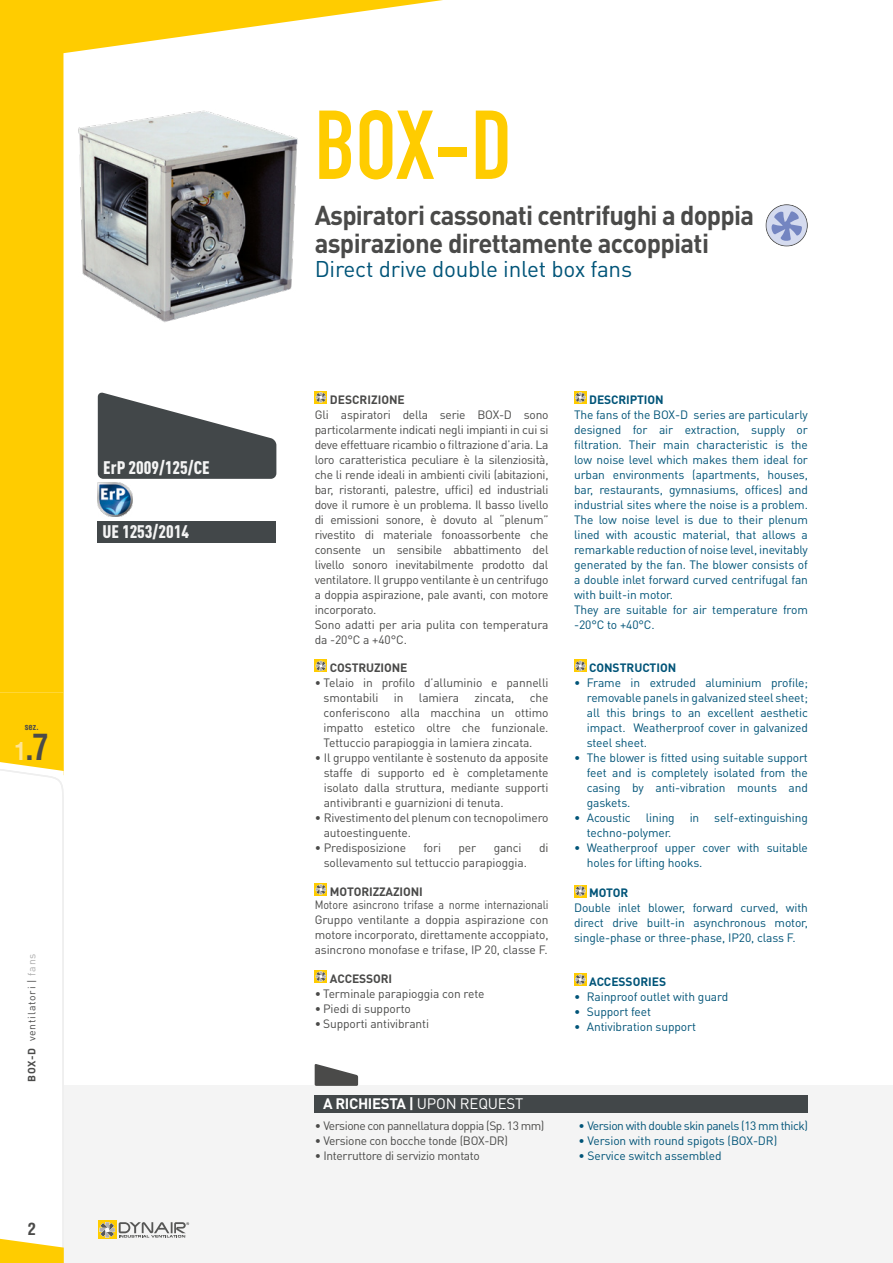
<style>
.page{position:relative;width:893px;height:1263px;background:#fff}
.page>*{position:absolute;margin:0;border:0;box-sizing:border-box;transform-origin:0 0}
.t1{font:700 96px "DIN Condensed";color:#fc0}
.t2{font:700 condensed 35.55px "Helvetica LT Std";color:#4a4a49;scale:.91 1}
.t3{font:700 27px/28.5px "DIN Pro";letter-spacing:-.03em;color:#4a4a49;scale:.95 1}
.t4{font:22.5px "DIN Pro";letter-spacing:-.01em;color:#005478}
.t5{font:900 18px "DIN Cond";color:#f4f4f4}
.t6{font:700 condensed 16.5px "Helvetica LT Std";color:#4a4a49}
.t7{font:700 15px "DIN Pro";letter-spacing:-.025em;color:#fff}
.t8{font:12px/15px "DIN Pro";letter-spacing:-.02em;color:#4a4a49}
.t9{font:12px/15px "DIN Pro";letter-spacing:-.01em;color:#005478}
.t10{font:12px/15px "DIN Pro";letter-spacing:-.02em;color:#4a4a49;text-align:justify;scale:.9 1}
.t11{font:700 12px "DIN Pro";letter-spacing:-.01em;color:#4a4a49}
.t12{font:700 12px "DIN Pro";letter-spacing:-.01em;color:#005478}
.t13{font:12px "DIN Pro";letter-spacing:-.04em;color:#4a4a49}
.t14{font:12px "DIN Pro";letter-spacing:-.04em;color:#005478}
.t15{font:10.5px "DIN Pro";letter-spacing:.07em;color:#4a4a49}
.t16{font:700 condensed 8.85px "Helvetica LT Std";color:#4a4a49;scale:.96 1}
.s1{font-size:24px;color:#ffe596}
.s2{font-weight:700}
.s3{color:#adadad}
.s4{font-weight:400}
</style>
<div class="page">
<div style="left:64px;top:1085px;width:829px;height:178px;background:#f4f4f4"></div>
<div style="left:0;top:64px;width:64px;height:628px;background:#fc0"></div>
<svg style="left:0;top:0;width:443px;height:64px"></svg>
<div style="left:98px;top:1220px;width:19px;height:19px;background:#fc0"></div>
<svg style="left:99px;top:1222px;width:90px;height:16px"></svg>
<svg style="left:0;top:692px;width:64px;height:571px"></svg>
<svg style="left:98px;top:392px;width:178px;height:87px"></svg>
<div style="left:97px;top:521px;width:179px;height:21px;background:#424749"></div>
<img style="left:98px;top:482px;width:34px;height:34px">
<div style="left:315px;top:391px;width:12px;height:13px;background:#fc0"></div>
<svg style="left:316px;top:392px;width:10px;height:11px"></svg>
<svg style="left:315px;top:660px;width:12px;height:12px"></svg>
<svg style="left:316px;top:661px;width:10px;height:10px"></svg>
<div style="left:315px;top:883px;width:12px;height:13px;background:#fc0"></div>
<svg style="left:316px;top:884px;width:10px;height:11px"></svg>
<div style="left:315px;top:970px;width:12px;height:13px;background:#fc0"></div>
<svg style="left:316px;top:971px;width:10px;height:11px"></svg>
<div style="left:574px;top:391px;width:12px;height:13px;background:#fc0"></div>
<svg style="left:575px;top:392px;width:10px;height:11px"></svg>
<svg style="left:574px;top:660px;width:12px;height:12px"></svg>
<svg style="left:575px;top:661px;width:10px;height:10px"></svg>
<svg style="left:574px;top:885px;width:12px;height:12px"></svg>
<svg style="left:575px;top:886px;width:10px;height:10px"></svg>
<div style="left:574px;top:973px;width:12px;height:13px;background:#fc0"></div>
<svg style="left:575px;top:974px;width:10px;height:11px"></svg>
<img style="left:78px;top:110px;width:220px;height:212px">
<div style="left:766px;top:205px;width:41px;height:41px;background:#d5dbef;border-radius:50%"></div>
<div style="left:765px;top:204px;width:43px;height:42px;border:1px solid #575756;border-radius:50%"></div>
<svg style="left:771px;top:210px;width:32px;height:31px"></svg>
<svg style="left:315px;top:1064px;width:43px;height:22px"></svg>
<div style="left:315px;top:1095px;width:493px;height:17px;background:#424749"></div>
<h3 class="t5" style="left:103px;top:456px;width:108px">ErP 2009/125/CE</h3>
<h3 class="t5" style="left:102px;top:520px;width:88px">UE 1253/2014</h3>
<p class="t16" style="left:25px;top:721px;width:16px">sez.</p>
<h2 class="t2" style="left:15px;top:724px;width:39px"><span class="s1">1</span>.7</h2>
<p class="t15" style="left:25px;top:1082px;width:130px;rotate:-90deg"><span class="s2">BOX-D</span> ventilatori | <span class="s3">fans</span></p>
<h3 class="t6" style="left:28px;top:1219px;width:10px">2</h3>
<h1 class="t1" style="left:315px;top:81px;width:199px">BOX-D</h1>
<h3 class="t3" style="left:315px;top:200px;width:464px">Aspiratori cassonati centrifughi a doppia aspirazione direttamente accoppiati</h3>
<h3 class="t4" style="left:315px;top:254px;width:319px">Direct drive double inlet box fans</h3>
<p class="t11" style="left:330px;top:391px;width:76px">DESCRIZIONE</p>
<p class="t8" style="left:315px;top:406px;width:235px">Gli aspiratori della serie BOX-D sono particolarmente indicati negli impianti in cui si deve effettuare ricambio o filtrazione d’aria. La loro caratteristica peculiare è la silenziosità, che li rende ideali in ambienti civili (abitazioni, bar, ristoranti, palestre, uffici) ed industriali dove il rumore è un problema. Il basso livello di emissioni sonore, è dovuto al “plenum” rivestito di materiale fonoassorbente che consente un sensibile abbattimento del livello sonoro inevitabilmente prodotto dal ventilatore. Il gruppo ventilante è un centrifugo a doppia aspirazione, pale avanti, con motore incorporato.<br>Sono adatti per aria pulita con temperatura da -20°C a +40°C.</p>
<p class="t11" style="left:330px;top:660px;width:79px">COSTRUZIONE</p>
<p class="t8" style="left:324px;top:675px;width:226px;text-indent:-9px">• Telaio in profilo d’alluminio e pannelli smontabili</p>
<p class="t8" style="left:394px;top:690px;width:11px">in</p>
<p class="t8" style="left:419px;top:690px;width:42px">lamiera</p>
<p class="t8" style="left:475px;top:690px;width:41px">zincata,</p>
<p class="t8" style="left:324px;top:690px;width:226px;text-align:justify;text-indent:206px">che conferiscono alla macchina un ottimo impatto estetico oltre che funzionale.<br>Tettuccio parapioggia in lamiera zincata.</p>
<p class="t8" style="left:324px;top:750px;width:226px;text-align:justify;text-indent:-9px">• Il gruppo ventilante è sostenuto da apposite staffe di supporto ed è completamente isolato dalla struttura, mediante supporti antivibranti e guarnizioni di tenuta.</p>
<p class="t8" style="left:324px;top:810px;width:226px;text-indent:-9px">• Rivestimento del plenum con tecnopolimero autoestinguente.</p>
<p class="t8" style="left:315px;top:840px;width:93px">• Predisposizione</p>
<p class="t8" style="left:423px;top:840px;width:19px">fori</p>
<p class="t8" style="left:459px;top:840px;width:19px">per</p>
<p class="t8" style="left:494px;top:840px;width:30px">ganci</p>
<p class="t8" style="left:539px;top:840px;width:11px">di</p>
<p class="t8" style="left:324px;top:855px;width:205px">sollevamento sul tettuccio parapioggia.</p>
<p class="t11" style="left:330px;top:883px;width:94px">MOTORIZZAZIONI</p>
<p class="t10" style="left:315px;top:897px;width:261px">Motore asincrono trifase a norme internazionali Gruppo ventilante a doppia aspirazione con motore incorporato, direttamente accoppiato, asincrono monofase e trifase, IP 20, classe F.</p>
<p class="t11" style="left:330px;top:970px;width:64px">ACCESSORI</p>
<p class="t8" style="left:315px;top:985px;width:171px">• Terminale parapioggia con rete</p>
<p class="t8" style="left:315px;top:1000px;width:98px">• Piedi di supporto</p>
<p class="t8" style="left:315px;top:1015px;width:116px">• Supporti antivibranti</p>
<p class="t7" style="left:323px;top:1093px;width:202px">A RICHIESTA | <span class="s4">UPON REQUEST</span></p>
<p class="t13" style="left:315px;top:1118px;width:231px">• Versione con pannellatura doppia (Sp. 13 mm)</p>
<p class="t8" style="left:315px;top:1133px;width:195px">• Versione con bocche tonde (BOX-DR)</p>
<p class="t8" style="left:315px;top:1148px;width:166px">• Interruttore di servizio montato</p>
<p class="t12" style="left:589px;top:391px;width:76px">DESCRIPTION</p>
<p class="t9" style="left:574px;top:406px;width:235px">The fans of the BOX-D series are particularly designed for air extraction, supply or filtration. Their main characteristic is the low noise level which makes them ideal for urban environments (apartments, houses, bar, restaurants, gymnasiums, offices) and industrial sites where the noise is a problem.<br>The low noise level is due to their plenum lined with acoustic material, that allows a remarkable reduction of noise level, inevitably generated by the fan. The blower consists of a double inlet forward curved centrifugal fan with built-in motor.<br>They are suitable for air temperature from -20°C to +40°C.</p>
<p class="t12" style="left:589px;top:660px;width:89px">CONSTRUCTION</p>
<p class="t9" style="left:587px;top:675px;width:223px;text-align:justify;text-indent:-13px">• Frame in extruded aluminium profile; removable panels in galvanized steel sheet; all this brings to an excellent aesthetic impact. Weatherproof cover in galvanized steel sheet.</p>
<p class="t9" style="left:587px;top:750px;width:223px;text-align:justify;text-indent:-13px">• The blower is fitted using suitable support feet and is completely isolated from the casing by anti-vibration mounts and gaskets.</p>
<p class="t9" style="left:587px;top:810px;width:223px;text-indent:-13px">• Acoustic lining in self-extinguishing techno-polymer.</p>
<p class="t9" style="left:587px;top:840px;width:223px;text-indent:-13px">• Weatherproof upper cover with suitable holes for lifting hooks.</p>
<p class="t12" style="left:589px;top:885px;width:40px">MOTOR</p>
<p class="t9" style="left:574px;top:900px;width:235px;text-align:justify">Double inlet blower, forward curved, with direct drive built-in asynchronous motor, single-phase or three-phase, IP20, class F.</p>
<p class="t12" style="left:589px;top:973px;width:78px">ACCESSORIES</p>
<p class="t9" style="left:574px;top:988px;width:156px">• Rainproof outlet with guard</p>
<p class="t9" style="left:574px;top:1003px;width:78px">• Support feet</p>
<p class="t9" style="left:574px;top:1018px;width:123px">• Antivibration support</p>
<p class="t14" style="left:578px;top:1118px;width:231px">• Version with double skin panels (13 mm thick)</p>
<p class="t9" style="left:578px;top:1133px;width:200px">• Version with round spigots (BOX-DR)</p>
<p class="t9" style="left:578px;top:1148px;width:145px">• Service switch assembled</p>
</div>
